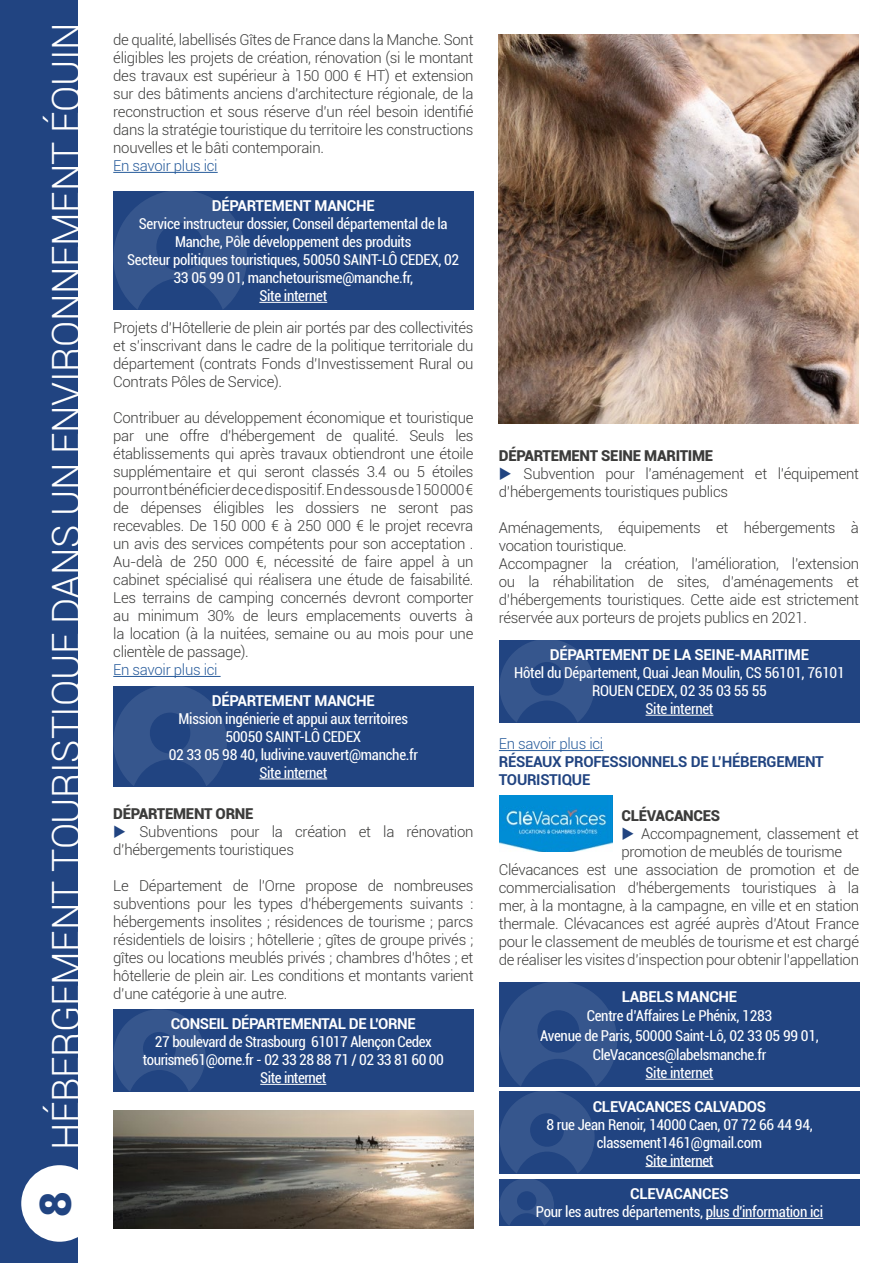
<style>
.page{position:relative;width:893px;height:1263px;background:#fff}
.page>*{position:absolute;margin:0;border:0;box-sizing:border-box;transform-origin:0 0}
.t1{font:900 43.5px "Roboto";color:#214481}
.t2{font:300 39px "Roboto";letter-spacing:-.01em;color:#fff}
.t3{font:300 15px/18px "Roboto";letter-spacing:-.02em;color:#3c3c3b;text-align:justify}
.t4{font:condensed 15px/18px "Roboto";letter-spacing:-.02em;color:#fff;text-align:center}
.t5{font:700 15px "Roboto";letter-spacing:-.02em;color:#fff}
.t6{font:900 15px "Roboto";letter-spacing:-.02em;color:#3c3c3b}
.t7{font:700 15px/18px "Roboto";letter-spacing:-.02em;color:#214481}
.t8{font:300 15px "Roboto";letter-spacing:-.02em;color:#275b9b}
</style>
<div class="page">
<img style="left:113px;top:1111px;width:360px;height:118px">
<img style="left:499px;top:34px;width:360px;height:390px">
<img style="left:499px;top:796px;width:114px;height:55px">
<div style="left:0;top:0;width:78px;height:1263px;background:#214481"></div>
<div style="left:21px;top:1165px;width:77px;height:77px;background:#fff;border-radius:50%"></div>
<div style="left:113px;top:191px;width:360px;height:119px;background:#214481"></div>
<hr style="left:259px;top:302px;width:68px;height:1px;background:#fff">
<div style="left:113px;top:686px;width:360px;height:100px;background:#214481"></div>
<hr style="left:259px;top:778px;width:68px;height:1px;background:#fff">
<div style="left:499px;top:640px;width:360px;height:83px;background:#214481"></div>
<hr style="left:646px;top:715px;width:67px;height:1px;background:#fff">
<div style="left:499px;top:982px;width:360px;height:104px;background:#214481"></div>
<hr style="left:646px;top:1079px;width:67px;height:1px;background:#fff">
<div style="left:499px;top:1092px;width:360px;height:82px;background:#214481"></div>
<hr style="left:646px;top:1166px;width:67px;height:1px;background:#fff">
<div style="left:499px;top:1179px;width:360px;height:47px;background:#214481"></div>
<hr style="left:706px;top:1218px;width:117px;height:1px;background:#fff">
<svg style="left:113px;top:191px;width:134px;height:118px"></svg>
<svg style="left:113px;top:686px;width:114px;height:100px"></svg>
<svg style="left:499px;top:640px;width:96px;height:82px"></svg>
<svg style="left:499px;top:982px;width:118px;height:243px"></svg>
<div style="left:113px;top:1009px;width:360px;height:83px;background:#214481"></div>
<hr style="left:260px;top:1084px;width:66px;height:1px;background:#fff">
<svg style="left:113px;top:1009px;width:93px;height:82px"></svg>
<hr style="left:113px;top:172px;width:105px;height:1px;background:#275b9b">
<hr style="left:113px;top:676px;width:108px;height:1px;background:#275b9b">
<hr style="left:499px;top:750px;width:104px;height:1px;background:#275b9b">
<h2 class="t2" style="left:39px;top:1150px;width:1130px;rotate:-90deg">HÉBERGEMENT TOURISTIQUE DANS UN ENVIRONNEMENT ÉQUIN</h2>
<h1 class="t1" style="left:25px;top:1217px;width:27px;rotate:-90deg">8</h1>
<p class="t3" style="left:113px;top:30px;width:362px">de qualité, labellisés Gîtes de France dans la Manche. Sont éligibles les projets de création, rénovation (si le montant des travaux est supérieur à 150 000 € HT) et extension sur des bâtiments anciens d’architecture régionale, de la reconstruction et sous réserve d’un réel besoin identifié dans la stratégie touristique du territoire les constructions nouvelles et le bâti contemporain.</p>
<p class="t8" style="left:113px;top:156px;width:106px">En savoir plus ici</p>
<p class="t5" style="left:212px;top:195px;width:164px">DÉPARTEMENT MANCHE</p>
<p class="t4" style="left:127px;top:214px;width:334px">Service instructeur dossier, Conseil départemental de la Manche, Pôle développement des produits<br>Secteur politiques touristiques, 50050 SAINT-LÔ CEDEX, 02<br>33 05 99 01, manchetourisme@manche.fr,<br>Site internet</p>
<p class="t3" style="left:113px;top:318px;width:362px">Projets d'Hôtellerie de plein air portés par des collectivités et s’inscrivant dans le cadre de la politique territoriale du département (contrats Fonds d’Investissement Rural ou Contrats Pôles de Service).</p>
<p class="t3" style="left:113px;top:408px;width:362px">Contribuer au développement économique et touristique par une offre d'hébergement de qualité. Seuls les établissements qui après travaux obtiendront une étoile supplémentaire et qui seront classés 3.4 ou 5 étoiles pourront bénéficier de ce dispositif. En dessous de 150 000 € de dépenses éligibles les dossiers ne seront pas recevables. De 150 000 € à 250 000 € le projet recevra un avis des services compétents pour son acceptation .<br>Au-delà de 250 000 €, nécessité de faire appel à un cabinet spécialisé qui réalisera une étude de faisabilité.<br>Les terrains de camping concernés devront comporter au minimum 30% de leurs emplacements ouverts à la location (à la nuitées, semaine ou au mois pour une clientèle de passage).</p>
<p class="t8" style="left:113px;top:660px;width:106px">En savoir plus ici</p>
<p class="t5" style="left:212px;top:690px;width:164px">DÉPARTEMENT MANCHE</p>
<p class="t4" style="left:169px;top:709px;width:251px">Mission ingénierie et appui aux territoires<br>50050 SAINT-LÔ CEDEX<br>02 33 05 98 40, ludivine.vauvert@manche.fr<br>Site internet</p>
<p class="t6" style="left:113px;top:803px;width:142px">DÉPARTEMENT ORNE</p>
<p class="t3" style="left:113px;top:822px;width:362px;text-indent:26px">Subventions pour la création et la rénovation d’hébergements touristiques</p>
<p class="t3" style="left:113px;top:876px;width:362px">Le Département de l’Orne propose de nombreuses subventions pour les types d’hébergements suivants : hébergements insolites ; résidences de tourisme ; parcs résidentiels de loisirs ; hôtellerie ; gîtes de groupe privés ; gîtes ou locations meublés privés ; chambres d’hôtes ; et hôtellerie de plein air. Les conditions et montants varient d’une catégorie à une autre.</p>
<p class="t5" style="left:171px;top:1013px;width:246px">CONSEIL DÉPARTEMENTAL DE L'ORNE</p>
<p class="t4" style="left:143px;top:1032px;width:303px">27 boulevard de Strasbourg 61017 Alençon Cedex tourisme61@orne.fr - 02 33 28 88 71 / 02 33 81 60 00<br>Site internet</p>
<p class="t6" style="left:499px;top:445px;width:216px">DÉPARTEMENT SEINE MARITIME</p>
<p class="t3" style="left:499px;top:465px;width:362px;text-indent:25px">Subvention pour l’aménagement et l’équipement d’hébergements touristiques publics</p>
<p class="t3" style="left:499px;top:519px;width:362px;text-align:left">Aménagements, équipements et hébergements à vocation touristique.<br>Accompagner la création, l’amélioration, l’extension ou la réhabilitation de sites, d’aménagements et d’hébergements touristiques. Cette aide est strictement réservée aux porteurs de projets publics en 2021.</p>
<p class="t5" style="left:550px;top:644px;width:261px">DÉPARTEMENT DE LA SEINE-MARITIME</p>
<p class="t4" style="left:514px;top:663px;width:332px">Hôtel du Département, Quai Jean Moulin, CS 56101, 76101<br>ROUEN CEDEX, 02 35 03 55 55<br>Site internet</p>
<p class="t8" style="left:499px;top:734px;width:106px">En savoir plus ici</p>
<p class="t7" style="left:499px;top:752px;width:326px">RÉSEAUX PROFESSIONNELS DE L’HÉBERGEMENT<br>TOURISTIQUE</p>
<p class="t6" style="left:621px;top:805px;width:100px">CLÉVACANCES</p>
<p class="t3" style="left:641px;top:825px;width:219px">Accompagnement, classement et</p>
<p class="t3" style="left:621px;top:843px;width:222px">promotion de meublés de tourisme</p>
<p class="t3" style="left:499px;top:861px;width:362px">Clévacances est une association de promotion et de</p>
<p class="t3" style="left:499px;top:879px;width:362px">commercialisation d'hébergements touristiques à la</p>
<p class="t3" style="left:499px;top:897px;width:362px">mer, à la montagne, à la campagne, en ville et en station</p>
<p class="t3" style="left:499px;top:915px;width:362px">thermale. Clévacances est agréé auprès d’Atout France</p>
<p class="t3" style="left:499px;top:933px;width:362px">pour le classement de meublés de tourisme et est chargé</p>
<p class="t3" style="left:499px;top:951px;width:362px">de réaliser les visites d’inspection pour obtenir l’appellation</p>
<p class="t5" style="left:622px;top:986px;width:117px">LABELS MANCHE</p>
<p class="t4" style="left:540px;top:1005px;width:280px;line-height:19.5px">Centre d’Affaires Le Phénix, 1283<br>Avenue de Paris, 50000 Saint-Lô, 02 33 05 99 01,<br>CleVacances@labelsmanche.fr</p>
<p class="t4" style="left:646px;top:1063px;width:69px">Site internet</p>
<p class="t5" style="left:593px;top:1095px;width:175px">CLEVACANCES CALVADOS</p>
<p class="t4" style="left:546px;top:1115px;width:268px">8 rue Jean Renoir, 14000 Caen, 07 72 66 44 94, classement1461@gmail.com<br>Site internet</p>
<p class="t5" style="left:630px;top:1183px;width:100px">CLEVACANCES</p>
<p class="t4" style="left:536px;top:1202px;width:289px">Pour les autres départements, plus d'information ici</p>
</div>
